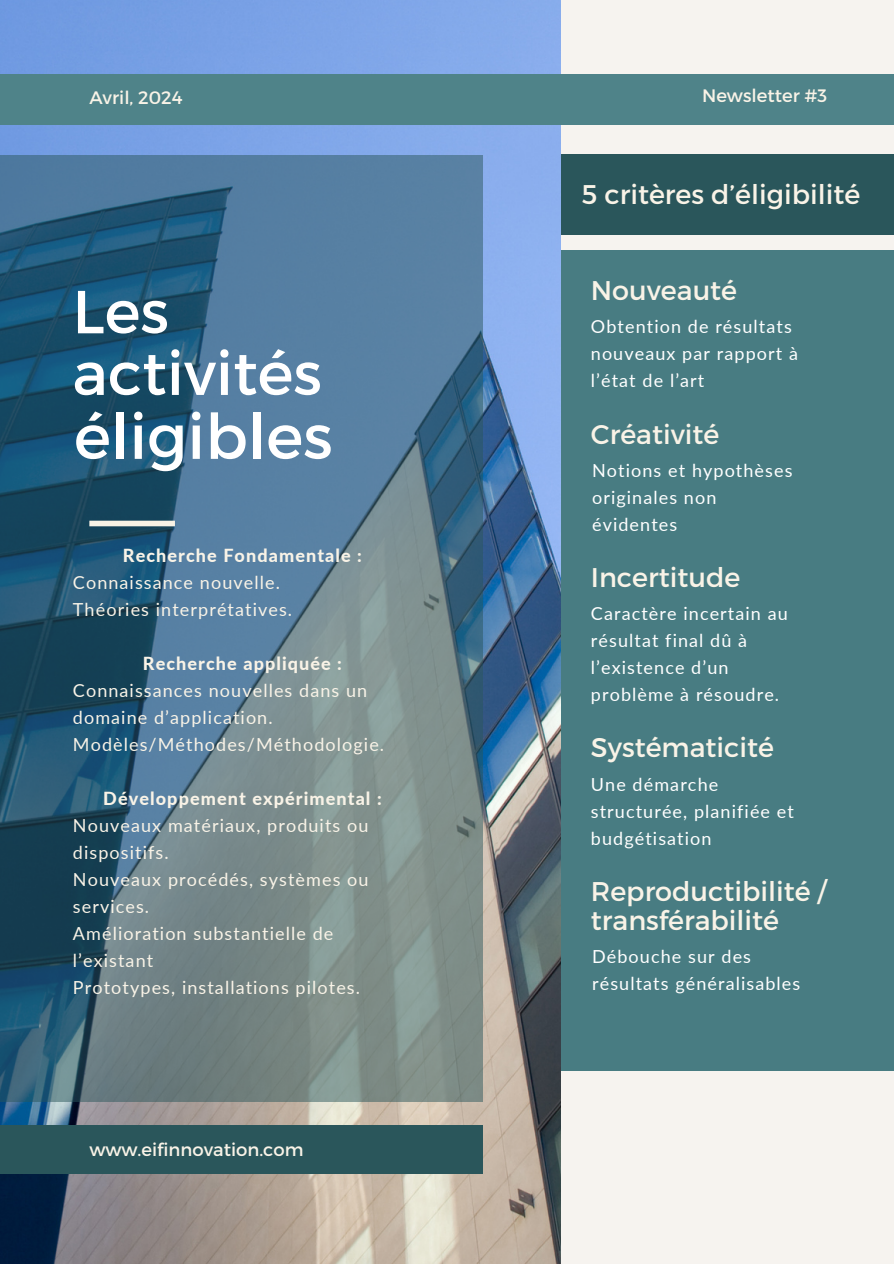
<style>
.page{position:relative;width:894px;height:1264px;background:#fff}
.page>*{position:absolute;margin:0;border:0;box-sizing:border-box;transform-origin:0 0}
.t1{font:62.7px "Montserrat";color:#fff}
.t2{font:60.6px/61.7px "Montserrat";color:#fff}
.t3{font:27px/29.2px "Montserrat";color:#f9f3e7}
.t4{font:18px/27px "Lato";letter-spacing:.06em;color:#f9f3e7}
.t5{font:18px/27px "Lato";letter-spacing:.06em;color:#fff}
.t6{font:800 18px "Lato";letter-spacing:.06em;color:#f9f3e7}
.t7{font:18px "Montserrat";color:#f9f3e7}
</style>
<div class="page">
<div style="left:0;top:0;width:893px;height:1263px;background:#f6f3ef"></div>
<img style="left:0;top:0;width:560px;height:1263px">
<div style="left:560px;top:251px;width:333px;height:819px;background:#487c82"></div>
<svg style="left:0;top:156px;width:482px;height:945px;background:#517488"></svg>
<div style="left:0;top:1125px;width:482px;height:49px;background:#2a565b"></div>
<div style="left:89px;top:520px;width:86px;height:6px;background:#f8f2e5"></div>
<div style="left:0;top:77px;width:893px;height:48px;background:#4f8389"></div>
<div style="left:560px;top:154px;width:333px;height:80px;background:#2a565b"></div>
<div style="left:0;top:74px;width:893px;height:48px;background:#4f8389"></div>
<h2 class="t7" style="left:89px;top:86px;width:95px">Avril, 2024</h2>
<p class="t7" style="left:702px;top:84px;width:126px">Newsletter #3</p>
<p class="t2" style="left:72px;top:278px;width:251px">Les activités</p>
<p class="t1" style="left:74px;top:396px;width:260px">éligibles</p>
<p class="t6" style="left:123px;top:544px;width:240px">Recherche Fondamentale :</p>
<p class="t4" style="left:73px;top:568px;width:208px">Connaissance nouvelle.</p>
<p class="t4" style="left:73px;top:595px;width:221px">Théories interprétatives.</p>
<p class="t6" style="left:143px;top:652px;width:200px">Recherche appliquée :</p>
<p class="t4" style="left:73px;top:676px;width:296px">Connaissances nouvelles dans un domaine d’application.</p>
<p class="t4" style="left:73px;top:730px;width:313px">Modèles/Méthodes/Méthodologie.</p>
<p class="t6" style="left:103px;top:787px;width:280px">Développement expérimental :</p>
<p class="t4" style="left:73px;top:811px;width:297px">Nouveaux matériaux, produits ou dispositifs.</p>
<p class="t4" style="left:73px;top:865px;width:297px">Nouveaux procédés, systèmes ou services.</p>
<p class="t4" style="left:73px;top:919px;width:262px">Amélioration substantielle de l’existant</p>
<p class="t4" style="left:73px;top:973px;width:288px">Prototypes, installations pilotes.</p>
<p class="t7" style="left:89px;top:1137px;width:215px">www.eifinnovation.com</p>
<p class="t3" style="left:581px;top:179px;width:280px">5 critères d’éligibilité</p>
<h1 class="t3" style="left:590px;top:274px;width:148px">Nouveauté</h1>
<h1 class="t5" style="left:590px;top:312px;width:208px">Obtention de résultats nouveaux par rapport à l’état de l’art</h1>
<p class="t3" style="left:590px;top:418px;width:130px">Créativité</p>
<h2 class="t5" style="left:592px;top:456px;width:202px">Notions et hypothèses originales non évidentes</h2>
<h2 class="t3" style="left:590px;top:561px;width:151px">Incertitude</h2>
<h2 class="t5" style="left:590px;top:600px;width:198px">Caractère incertain au résultat final dû à l’existence d’un problème à résoudre.</h2>
<p class="t3" style="left:590px;top:731px;width:184px">Systématicité</p>
<h2 class="t5" style="left:590px;top:770px;width:204px">Une démarche structurée, planifiée et budgétisation</h2>
<p class="t3" style="left:590px;top:875px;width:237px">Reproductibilité / transférabilité</p>
<h2 class="t5" style="left:592px;top:942px;width:210px">Débouche sur des résultats généralisables</h2>
</div>
